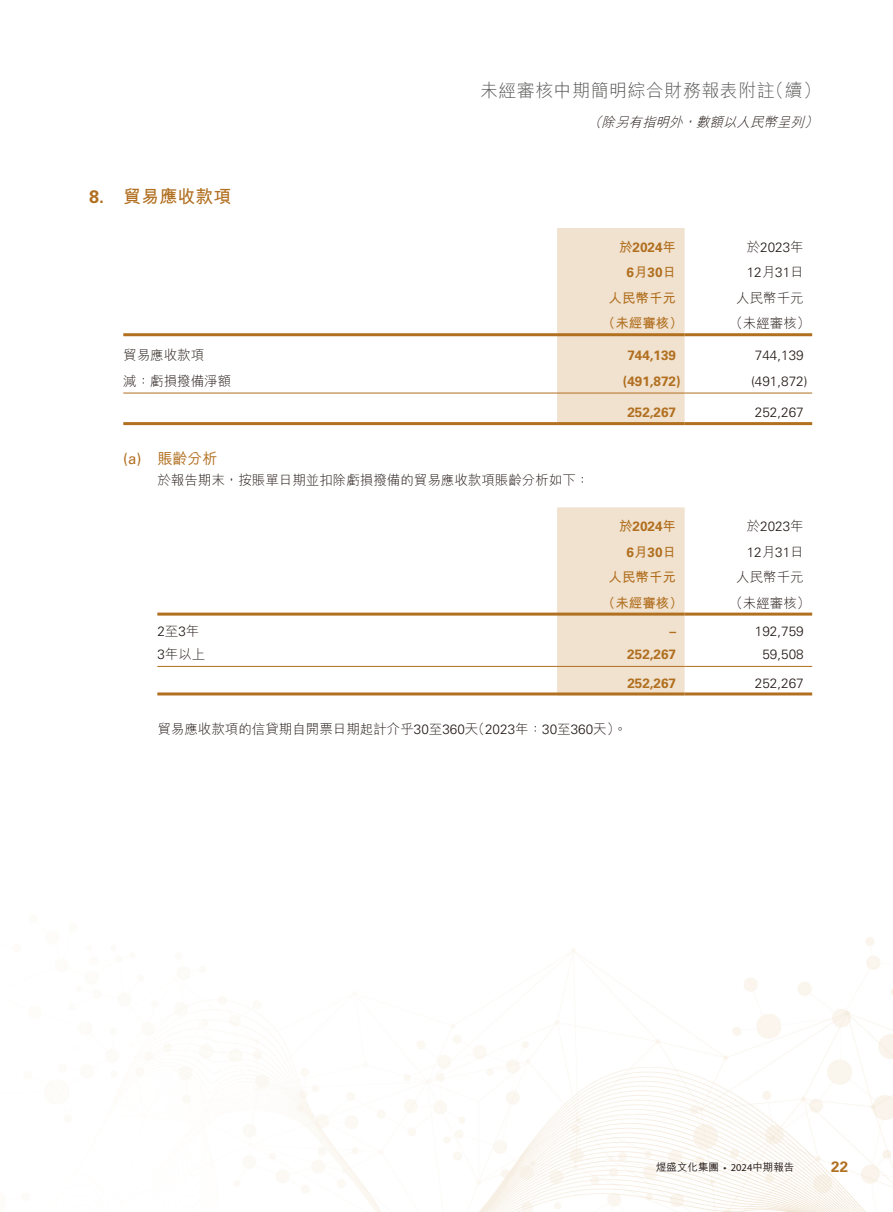
<style>
.page{position:relative;width:893px;height:1212px;background:#fff}
.page>*{position:absolute;margin:0;border:0;box-sizing:border-box;transform-origin:0 0}
.t1{font:300 18px "M Hei HK";letter-spacing:.025em;color:#595857}
.t2{font:700 18px "M Hei HK";color:#b16f20}
.t3{font:700 18px "Univers LT Std";color:#b16f20}
.t4{font:500 15px "M Hei HK";color:#b16f20}
.t5{font:15px "Univers LT Std";color:#b16f20}
.t6{font:700 15px "Univers LT Std";color:#b16f20}
.t7{font:300 13.5px "M Hei HK";color:#231916}
.t8{font:300 13.5px/25.5px "Univers LT Std";color:#231916}
.t9{font:700 13.5px/25.5px "Univers LT Std";color:#b16f20;text-align:center}
.t10{font:700 13.5px "M Hei HK";color:#b16f20}
.t11{font:italic 300 13.5px "M Hei HK";color:#231916}
.t12{font:500 10.5px "M Hei HK";color:#231916}
.s1{font-family:"Univers LT Std"}
.s2{font-family:"M Hei HK"}
.s3{font-family:"Myriad Pro";font-weight:400}
</style>
<div class="page">
<img style="left:136px;top:612px;width:757px;height:600px">
<div style="left:557px;top:228px;width:128px;height:194px;background:#f0e2cf"></div>
<hr style="left:123px;top:333px;width:434px;height:3px;background:#b16f20">
<hr style="left:557px;top:333px;width:128px;height:3px;background:#b16f20">
<hr style="left:685px;top:333px;width:127px;height:3px;background:#b16f20">
<hr style="left:123px;top:393px;width:434px;height:1px;background:#b16f20">
<hr style="left:557px;top:393px;width:128px;height:1px;background:#b16f20">
<hr style="left:685px;top:393px;width:127px;height:1px;background:#b16f20">
<hr style="left:123px;top:422px;width:434px;height:3px;background:#b16f20">
<hr style="left:557px;top:422px;width:128px;height:3px;background:#b16f20">
<hr style="left:685px;top:422px;width:127px;height:3px;background:#b16f20">
<div style="left:557px;top:507px;width:128px;height:185px;background:#f0e2cf"></div>
<hr style="left:157px;top:613px;width:400px;height:3px;background:#b16f20">
<hr style="left:557px;top:613px;width:128px;height:3px;background:#b16f20">
<hr style="left:685px;top:613px;width:127px;height:3px;background:#b16f20">
<hr style="left:157px;top:666px;width:400px;height:1px;background:#b16f20">
<hr style="left:557px;top:666px;width:128px;height:1px;background:#b16f20">
<hr style="left:685px;top:666px;width:127px;height:1px;background:#b16f20">
<hr style="left:157px;top:692px;width:400px;height:3px;background:#b16f20">
<hr style="left:557px;top:692px;width:128px;height:3px;background:#b16f20">
<hr style="left:685px;top:692px;width:127px;height:3px;background:#b16f20">
<h1 class="t1" style="left:766px;top:81px;width:56px">（續(</h1>
<h1 class="t1" style="left:480px;top:81px;width:296px">未經審核中期簡明綜合財務報表附註</h1>
<p class="t11" style="left:588px;top:115px;width:19px">（</p>
<p class="t11" style="left:804px;top:115px;width:19px">(</p>
<p class="t11" style="left:696px;top:115px;width:113px">數額以人民幣呈列</p>
<p class="t11" style="left:601px;top:115px;width:86px">除另有指明外</p>
<p class="t11" style="left:682px;top:115px;width:19px">，</p>
<h1 class="t3" style="left:89px;top:186px;width:17px">8.</h1>
<h1 class="t2" style="left:123px;top:183px;width:109px">貿易應收款項</h1>
<p class="t7" style="left:123px;top:348px;width:82px">貿易應收款項</p>
<p class="t7" style="left:123px;top:374px;width:109px">減：虧損撥備淨額</p>
<p class="t5" style="left:123px;top:449px;width:20px">a( )</p>
<p class="t4" style="left:157px;top:447px;width:62px">賬齡分析</p>
<p class="t7" style="left:157px;top:473px;width:433px">於報告期末，按賬單日期並扣除虧損撥備的貿易應收款項賬齡分析如下：</p>
<p class="t7" style="left:157px;top:624px;width:44px">至<span class="s1">2</span> 年<span class="s1">3</span></p>
<p class="t7" style="left:157px;top:647px;width:50px"><span class="s1">3</span>年以上</p>
<p class="t9" style="left:619px;top:234px;width:59px"><span class="s2">於</span>2024<span class="s2">年月</span>6 30<span class="s2">日</span></p>
<p class="t8" style="left:747px;top:234px;width:59px"><span class="s2">於</span>2023<span class="s2">年<br></span>12<span class="s2">月</span>31<span class="s2">日</span></p>
<p class="t7" style="left:736px;top:291px;width:69px">人民幣千元</p>
<p class="t10" style="left:609px;top:288px;width:69px">人民幣千元</p>
<p class="t10" style="left:602px;top:314px;width:82px">（未經審核）</p>
<p class="t7" style="left:729px;top:316px;width:82px">（未經審核(</p>
<p class="t9" style="left:627px;top:343px;width:50px">744,139</p>
<p class="t8" style="left:755px;top:342px;width:50px">744,139</p>
<p class="t9" style="left:623px;top:368px;width:59px">)491,872(</p>
<p class="t8" style="left:751px;top:368px;width:58px">)491,872(</p>
<p class="t9" style="left:627px;top:400px;width:50px">252,267</p>
<p class="t8" style="left:755px;top:400px;width:50px">252,267</p>
<p class="t9" style="left:619px;top:514px;width:59px"><span class="s2">於</span>2024<span class="s2">年月</span>6 30<span class="s2">日</span></p>
<p class="t8" style="left:747px;top:514px;width:59px"><span class="s2">於</span>2023<span class="s2">年<br></span>12<span class="s2">月</span>31<span class="s2">日</span></p>
<p class="t7" style="left:736px;top:570px;width:69px">人民幣千元</p>
<p class="t10" style="left:609px;top:567px;width:69px">人民幣千元</p>
<p class="t10" style="left:602px;top:593px;width:82px">（未經審核）</p>
<p class="t7" style="left:729px;top:596px;width:82px">（未經審核(</p>
<p class="t9" style="left:669px;top:619px;width:8px">–</p>
<p class="t8" style="left:755px;top:619px;width:50px">192,759</p>
<p class="t9" style="left:627px;top:641px;width:50px">252,267</p>
<p class="t8" style="left:762px;top:641px;width:43px">59,508</p>
<p class="t9" style="left:627px;top:670px;width:50px">252,267</p>
<p class="t8" style="left:755px;top:670px;width:50px">252,267</p>
<p class="t7" style="left:157px;top:722px;width:471px">貿易應收款項的信貸期自開票日期起計介乎<span class="s1">30</span>至<span class="s1">360</span> （天 <span class="s1">2023</span>年：<span class="s1">30</span>至<span class="s1">360</span>天。(</p>
<p class="t12" style="left:656px;top:1159px;width:140px">煜盛文化集團 <span class="s3">• 2024</span>中期報告</p>
<p class="t6" style="left:831px;top:1158px;width:18px">22</p>
</div>
